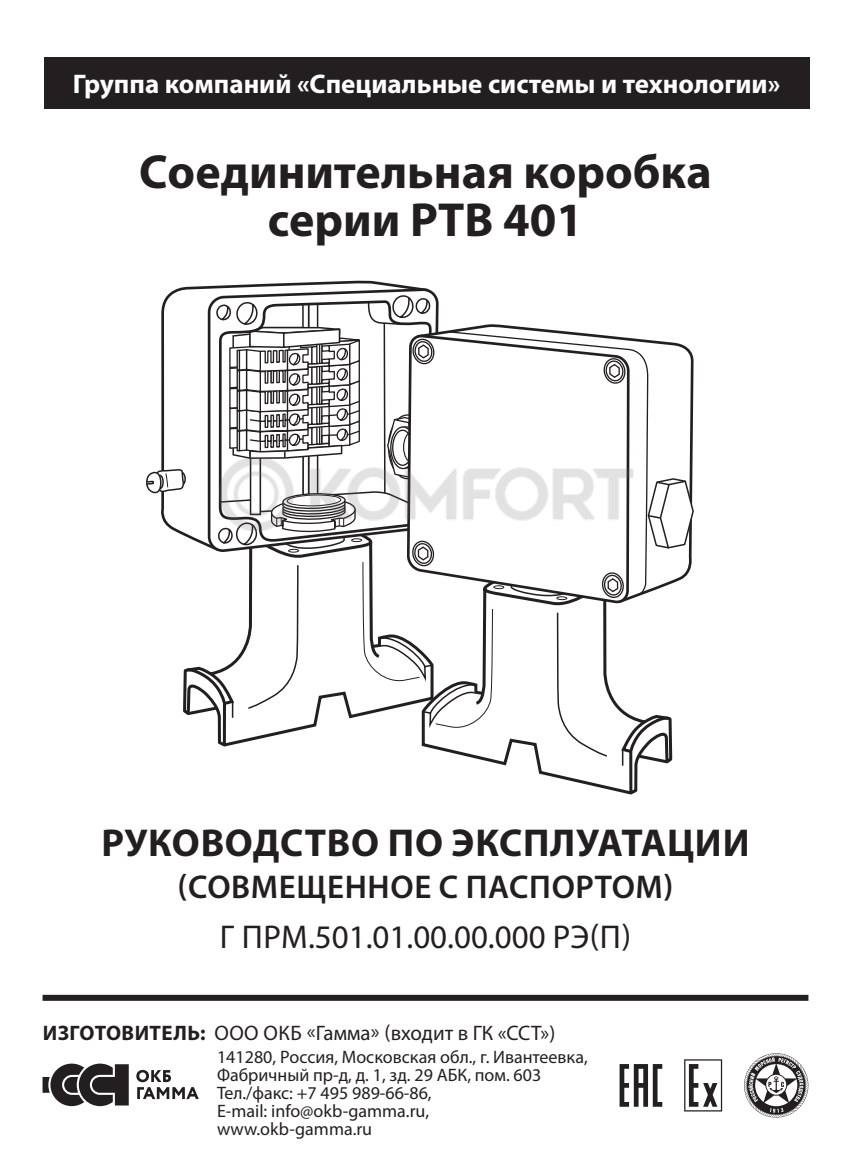
<style>
.page{position:relative;width:851px;height:1174px;background:#fff}
.page>*{position:absolute;margin:0;border:0;box-sizing:border-box;transform-origin:0 0}
.t1{font:700 48px/48px "Myriad Pro";color:#231f20;text-align:center}
.t2{font:700 39px "Myriad Pro";letter-spacing:.02em;color:#231f20}
.t3{font:33px "Myriad Pro";color:#231f20}
.t4{font:600 33px "Myriad Pro";letter-spacing:.02em;color:#231f20}
.t5{font:700 27px "Myriad Pro";color:#fff}
.t6{font:21px "Myriad Pro";color:#231f20}
.t7{font:18px/18px "Myriad Pro";color:#231f20}
.s1{font-weight:700}
</style>
<div class="page">
<svg style="left:43px;top:1063px;width:86px;height:43px"></svg>
<svg style="left:136px;top:1069px;width:63px;height:30px"></svg>
<div style="left:43px;top:994px;width:765px;height:6px;background:#231f20"></div>
<div style="left:44px;top:58px;width:765px;height:51px;background:#231f20"></div>
<svg style="left:217px;top:281px;width:188px;height:13px"></svg>
<svg style="left:146px;top:294px;width:547px;height:500px"></svg>
<svg style="left:684px;top:1059px;width:38px;height:52px"></svg>
<svg style="left:619px;top:1064px;width:43px;height:42px"></svg>
<svg style="left:744px;top:1053px;width:64px;height:64px"></svg>
<img style="left:213px;top:447px;width:425px;height:93px">
<h3 class="t5" style="left:73px;top:66px;width:708px">Группа компаний «Специальные системы и технологии»</h3>
<h1 class="t1" style="left:139px;top:146px;width:574px">Cоединительная коробка серии PTB 401</h1>
<h2 class="t2" style="left:101px;top:817px;width:649px">РУКОВОДСТВО ПО ЭКСПЛУАТАЦИИ</h2>
<h3 class="t4" style="left:177px;top:866px;width:497px">(СОВМЕЩЕННОЕ С ПАСПОРТОМ)</h3>
<h3 class="t3" style="left:220px;top:916px;width:412px">Г ПРМ.501.01.00.00.000 РЭ(П)</h3>
<p class="t6" style="left:43px;top:1019px;width:514px"><span class="s1">ИЗГОТОВИТЕЛЬ:</span> ООО ОКБ «Гамма» (входит в ГК «ССТ»)</p>
<p class="t7" style="left:217px;top:1047px;width:372px">141280, Россия, Московская обл., г. Ивантеевка, Фабричный пр-д, д. 1, зд. 29 АБК, пом. 603<br>Тел./факс: +7 495 989-66-86,<br>Е-mail: info@okb-gamma.ru, www.okb-gamma.ru</p>
</div>
